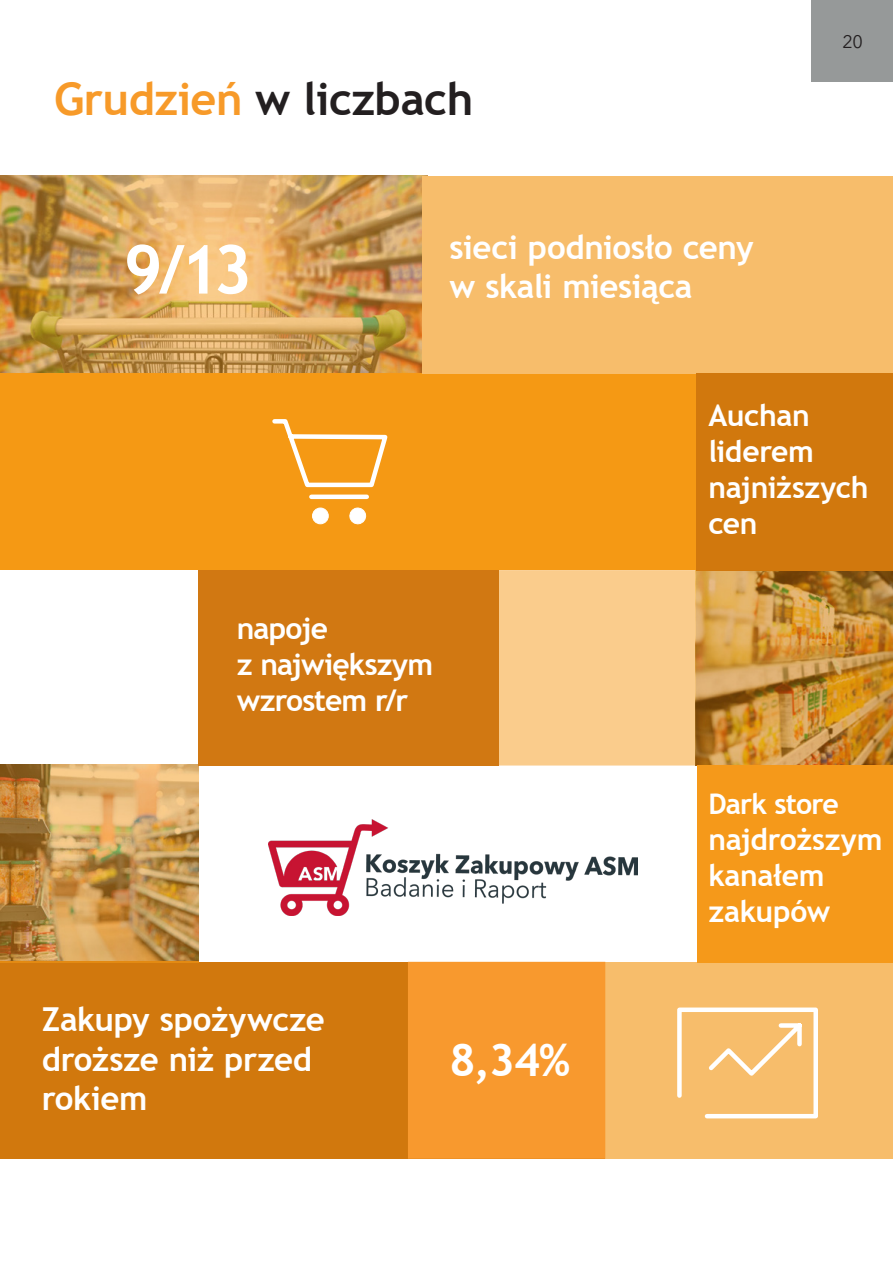
<style>
.page{position:relative;width:893px;height:1263px;background:#fff}
.page>*{position:absolute;margin:0;border:0;box-sizing:border-box;transform-origin:0 0}
.zwykły_tekst_mały{font:700 67.5px "Trebuchet MS";color:#fff}
.tytułowy_duży{font:700 45px "Trebuchet MS";letter-spacing:-.01em;color:#231f20}
.zwykły_tekst_mały-2{font:700 45px "Trebuchet MS";color:#fff}
.zwykły_tekst_mały-3{font:700 33px/39.6px "Trebuchet MS";letter-spacing:-.015em;color:#fff}
.zwykły_tekst_mały-4{font:700 30px/36px "Trebuchet MS";letter-spacing:-.015em;color:#fff}
.zwykły_tekst_mały-5{font:700 28.5px "Trebuchet MS";letter-spacing:-.035em;color:#fff}
.t1{font:18px "Avenir Next LT Pro";color:#231f20}
.s1{color:#f79a29}
</style>
<div class="page">
<div style="left:812px;top:0;width:81px;height:81px;background:#969999"></div>
<div style="left:0;top:373px;width:696px;height:197px;background:#f59914"></div>
<div style="left:606px;top:962px;width:287px;height:197px;background:#f7bd6b"></div>
<div style="left:0;top:962px;width:604px;height:197px;background:#d1780d"></div>
<img style="left:0;top:764px;width:198px;height:198px">
<hr style="left:0;top:962px;width:198px;height:1px;background:#e38a12">
<img style="left:0;top:176px;width:422px;height:197px">
<img style="left:820px;top:570px;width:73px;height:195px">
<div style="left:408px;top:1121px;width:197px;height:38px;background:#f8992e"></div>
<div style="left:697px;top:765px;width:196px;height:198px;background:#f5991a"></div>
<div style="left:422px;top:176px;width:471px;height:197px;background:#f7bd6b"></div>
<div style="left:198px;top:570px;width:300px;height:195px;background:#d17812"></div>
<svg style="left:270px;top:419px;width:550px;height:702px"></svg>
<svg style="left:348px;top:507px;width:19px;height:17px"></svg>
<div style="left:313px;top:508px;width:15px;height:16px;background:#fff;border-radius:50%"></div>
<div style="left:312px;top:508px;width:17px;height:16px;border:1px solid #fff;border-radius:50%"></div>
<div style="left:696px;top:373px;width:197px;height:197px;background:#d1780d"></div>
<img style="left:269px;top:819px;width:369px;height:96px">
<p class="tytułowy_duży" style="left:54px;top:71px;width:421px"><span class="s1">Grudzień</span> w liczbach</p>
<p class="zwykły_tekst_mały" style="left:123px;top:227px;width:131px">9/13</p>
<p class="zwykły_tekst_mały-3" style="left:450px;top:227px;width:306px">sieci podniosło ceny w skali miesiąca</p>
<p class="t1" style="left:842px;top:31px;width:22px">20</p>
<p class="zwykły_tekst_mały-4" style="left:237px;top:610px;width:93px">napoje</p>
<p class="zwykły_tekst_mały-4" style="left:237px;top:646px;width:198px">z największym wzrostem r/r</p>
<p class="zwykły_tekst_mały-3" style="left:42px;top:1000px;width:285px">Zakupy spożywcze droższe niż przed rokiem</p>
<p class="zwykły_tekst_mały-2" style="left:450px;top:1032px;width:122px">8,34%</p>
<p class="zwykły_tekst_mały-4" style="left:708px;top:398px;width:103px">Auchan</p>
<p class="zwykły_tekst_mały-4" style="left:708px;top:434px;width:162px">liderem najniższych cen</p>
<p class="zwykły_tekst_mały-5" style="left:708px;top:786px;width:132px">Dark store</p>
<p class="zwykły_tekst_mały-4" style="left:708px;top:821px;width:176px">najdroższym kanałem zakupów</p>
</div>
